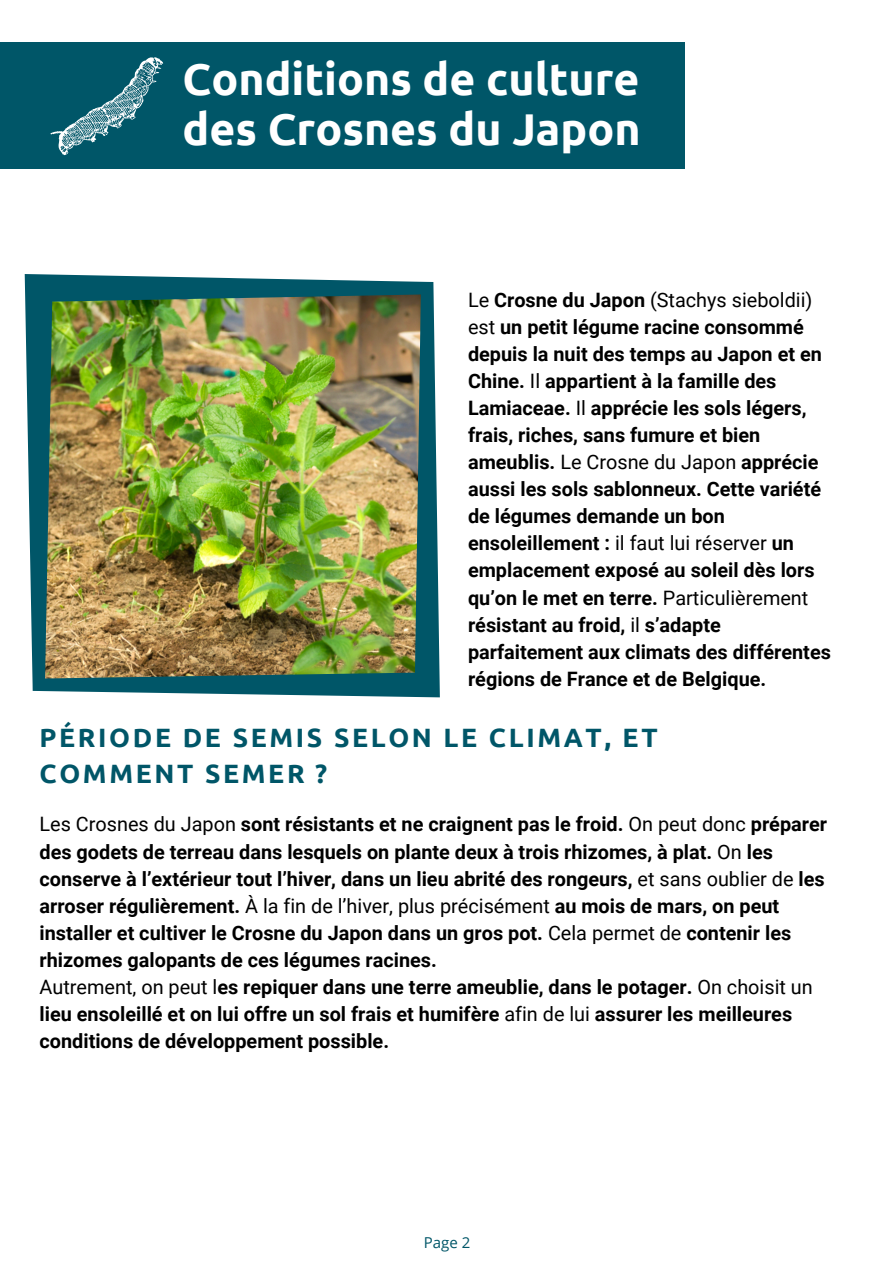
<style>
.page{position:relative;width:894px;height:1264px;background:#fff}
.page>*{position:absolute;margin:0;border:0;box-sizing:border-box;transform-origin:0 0}
.t1{font:700 44.55px "Ubuntu";color:#fff}
.t2{font:700 26.55px/36px "Ubuntu";letter-spacing:.1em;color:#005668}
.t3{font:700 19.8px/27px "Roboto";color:#000}
.t4{font:15px "Open Sans";color:#005668}
.s1{font-weight:400}
</style>
<div class="page">
<div style="left:0;top:42px;width:684px;height:127px;background:#005668"></div>
<svg style="left:50px;top:57px;width:114px;height:99px"></svg>
<img style="left:25px;top:274px;width:415px;height:423px">
<p class="t1" style="left:182px;top:53px;width:458px">Conditions de culture</p>
<p class="t1" style="left:182px;top:103px;width:459px">des Crosnes du Japon</p>
<p class="t3" style="left:468px;top:287px;width:364px"><span class="s1">Le</span> Crosne du Japon <span class="s1">(Stachys sieboldii) est</span> un petit légume racine consommé depuis la nuit des temps au Japon et en Chine. <span class="s1">Il</span> appartient à la famille des Lamiaceae. <span class="s1">Il</span> apprécie les sols légers, frais, riches, sans fumure et bien ameublis. <span class="s1">Le Crosne du Japon</span> apprécie aussi les sols sablonneux. Cette variété de légumes demande un bon ensoleillement : <span class="s1">il faut lui réserver</span> un emplacement exposé au soleil dès lors qu’on le met en terre. <span class="s1">Particulièrement </span>résistant au froid, <span class="s1">il</span> s’adapte parfaitement aux climats des différentes régions de France et de Belgique.</p>
<p class="t2" style="left:39px;top:719px;width:619px">PÉRIODE DE SEMIS SELON LE CLIMAT, ET<br>COMMENT SEMER ?</p>
<p class="t3" style="left:39px;top:811px;width:788px"><span class="s1">Les Crosnes du Japon</span> sont résistants et ne craignent pas le froid. <span class="s1">On peut donc</span> préparer des godets de terreau dans lesquels on plante deux à trois rhizomes, à plat. <span class="s1">On</span> les conserve à l’extérieur tout l’hiver, dans un lieu abrité des rongeurs, <span class="s1">et sans oublier de</span> les arroser régulièrement. <span class="s1">À la fin de l’hiver, plus précisément</span> au mois de mars, on peut installer et cultiver le Crosne du Japon dans un gros pot. <span class="s1">Cela permet de</span> contenir les rhizomes galopants de ces légumes racines.</p>
<p class="t3" style="left:39px;top:973px;width:774px"><span class="s1">Autrement, on peut l</span>es repiquer dans une terre ameublie, dans le potager. <span class="s1">On choisit un </span>lieu ensoleillé et on lui offre un sol frais et humifère <span class="s1">afin de lui</span> assurer les meilleures conditions de développement possible.</p>
<p class="t4" style="left:424px;top:1231px;width:48px">Page 2</p>
</div>
